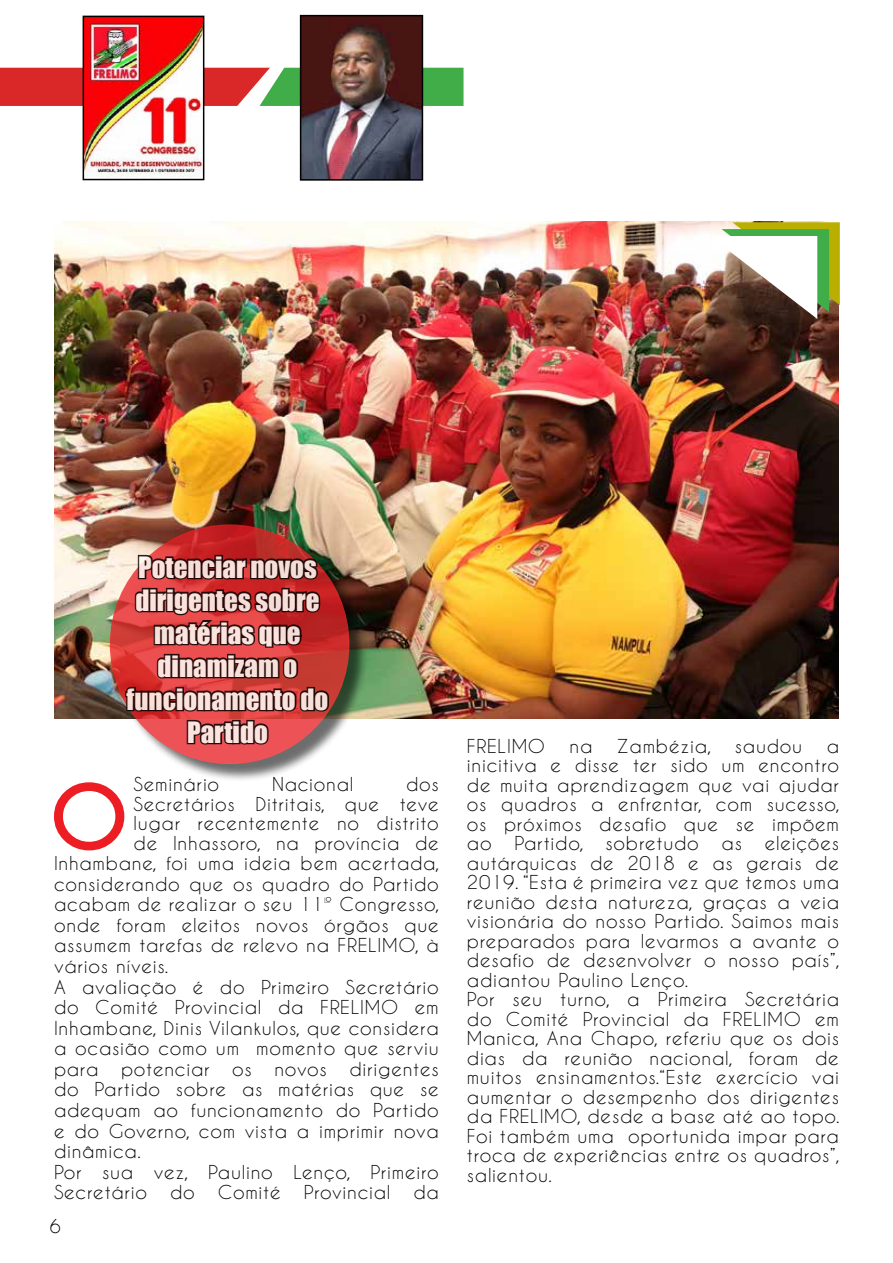
<style>
.page{position:relative;width:893px;height:1263px;background:#fff}
.page>*{position:absolute;margin:0;border:0;box-sizing:border-box;transform-origin:0 0}
.t1{font:700 85.2px "Caviar Dreams";color:#ed1d24}
.t2{font:27px/33px "Impact";color:#fefdf6;text-align:center}
.t3{font:18px/19.5px "Caviar Dreams";letter-spacing:.04em;color:#070605}
.t4{font:18px "Caviar Dreams";color:#000}
</style>
<div class="page">
<svg style="left:0;top:68px;width:464px;height:38px"></svg>
<img style="left:86px;top:19px;width:115px;height:158px">
<div style="left:83px;top:16px;width:121px;height:164px;border:2px solid #000"></div>
<img style="left:303px;top:18px;width:117px;height:160px">
<div style="left:300px;top:15px;width:123px;height:166px;border:2px solid #000"></div>
<img style="left:54px;top:221px;width:785px;height:498px">
<svg style="left:709px;top:222px;width:131px;height:97px"></svg>
<div style="left:112px;top:527px;width:256px;height:256px;background:#000;opacity:.75"></div>
<svg style="left:111px;top:525px;width:238px;height:238px"></svg>
<svg style="left:124px;top:553px;width:207px;height:194px"></svg>
<h2 class="t2" style="left:127px;top:550px;width:203px">Potenciar novos dirigentes sobre matérias que dinamizam o funcionamento do<br>Partido</h2>
<h1 class="t1" style="left:49px;top:766px;width:83px">O</h1>
<p class="t3" style="left:134px;top:774px;width:87px">Seminário</p>
<p class="t3" style="left:272px;top:774px;width:83px">Nacional</p>
<p class="t3" style="left:406px;top:774px;width:34px">dos</p>
<p class="t3" style="left:134px;top:794px;width:307px">Secretários Ditritais, que teve</p>
<p class="t3" style="left:134px;top:813px;width:307px">lugar recentemente no distrito</p>
<p class="t3" style="left:134px;top:833px;width:307px">de Inhassoro, na província de</p>
<p class="t3" style="left:54px;top:853px;width:387px">Inhambane, foi uma ideia bem acertada,</p>
<p class="t3" style="left:54px;top:874px;width:386px">considerando que os quadro do Partido</p>
<p class="t3" style="left:54px;top:894px;width:387px">acabam de realizar o seu 11º Congresso,</p>
<p class="t3" style="left:54px;top:915px;width:386px">onde foram eleitos novos órgãos que</p>
<p class="t3" style="left:54px;top:935px;width:386px">assumem tarefas de relevo na FRELIMO, à</p>
<p class="t3" style="left:54px;top:956px;width:116px">vários níveis.</p>
<p class="t3" style="left:54px;top:977px;width:386px">A avaliação é do Primeiro Secretário</p>
<p class="t3" style="left:54px;top:997px;width:386px">do Comité Provincial da FRELIMO em</p>
<p class="t3" style="left:54px;top:1018px;width:386px">Inhambane, Dinis Vilankulos, que considera</p>
<p class="t3" style="left:54px;top:1038px;width:386px">a ocasião como um momento que serviu</p>
<p class="t3" style="left:54px;top:1059px;width:46px">para</p>
<p class="t3" style="left:121px;top:1059px;width:90px">potenciar</p>
<p class="t3" style="left:232px;top:1059px;width:21px">os</p>
<p class="t3" style="left:274px;top:1059px;width:54px">novos</p>
<p class="t3" style="left:54px;top:1058px;width:386px;line-height:20.5px;text-indent:295px">dirigentes do Partido sobre as matérias que se adequam ao funcionamento do Partido e do Governo, com vista a imprimir nova dinâmica.<br>Por sua vez, Paulino Lenço, Primeiro<br>Secretário</p>
<p class="t3" style="left:170px;top:1182px;width:26px">do</p>
<p class="t3" style="left:218px;top:1182px;width:64px">Comité</p>
<p class="t3" style="left:304px;top:1182px;width:88px">Provincial</p>
<p class="t3" style="left:413px;top:1182px;width:27px">da</p>
<p class="t4" style="left:50px;top:1216px;width:12px">6</p>
<p class="t3" style="left:467px;top:736px;width:80px">FRELIMO</p>
<p class="t3" style="left:569px;top:736px;width:24px">na</p>
<p class="t3" style="left:617px;top:736px;width:96px">Zambézia,</p>
<p class="t3" style="left:735px;top:736px;width:69px">saudou</p>
<p class="t3" style="left:467px;top:736px;width:374px;text-align:justify;text-indent:360px">a inicitiva e disse ter sido um encontro de muita aprendizagem que vai ajudar os quadros a enfrentar, com sucesso, os próximos desafio que se impõem ao</p>
<p class="t3" style="left:467px;top:833px;width:374px;text-indent:298px">eleições autárquicas de 2018 e as gerais de 2019. “Esta é primeira vez que temos uma reunião desta natureza, graças a veia visionária do nosso Partido. Saimos mais preparados para levarmos a avante o desafio de desenvolver o nosso país”, adiantou Paulino Lenço.<br>Por seu turno, a Primeira Secretária do Comité Provincial da FRELIMO em Manica, Ana Chapo, referiu que os dois dias da reunião nacional, foram de muitos ensinamentos.“Este exercício vai aumentar o desempenho dos dirigentes da FRELIMO, desde a base até ao topo.<br>Foi também uma oportunida impar para troca de experiências entre os quadros”, salientou.</p>
<p class="t3" style="left:514px;top:833px;width:186px">Partido, sobretudo</p>
<p class="t3" style="left:722px;top:833px;width:22px">as</p>
</div>
